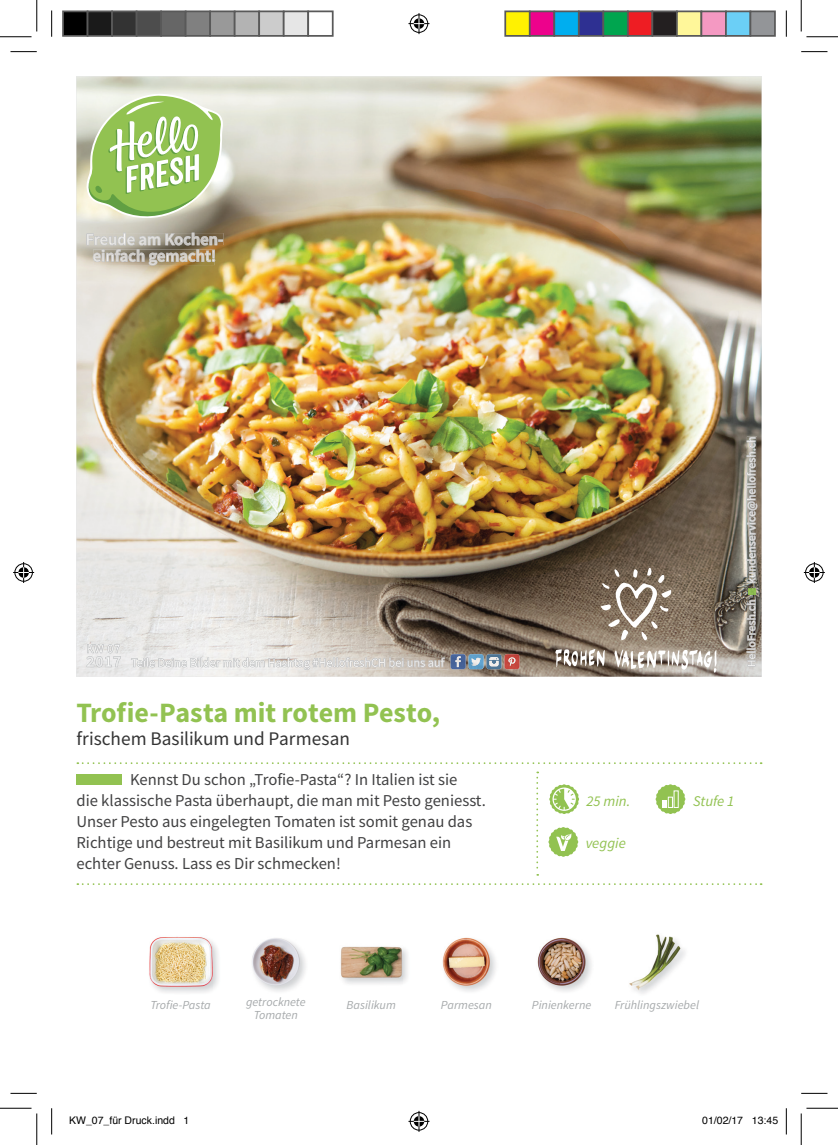
<style>
.page{position:relative;width:838px;height:1145px;background:#fff}
.page>*{position:absolute;margin:0;border:0;box-sizing:border-box;transform-origin:0 0}
.t1{font:700 28px "Source Sans Pro";letter-spacing:-.005em;color:#92c251}
.t2{font:19.25px "Source Sans Pro";color:#343434}
.t3{font:16.62px/21px "Source Sans Pro";color:#414142}
.t4{font:italic 14.88px "Source Sans Pro";color:#92c251}
.t5{font:italic 12.25px "Source Sans Pro";color:#a7aaac}
.t6{font:10.5px "Helvetica";color:#000}
</style>
<div class="page">
<svg style="left:548px;top:827px;width:30px;height:30px"></svg>
<img style="left:76px;top:76px;width:685px;height:601px">
<svg style="left:555px;top:649px;width:49px;height:18px"></svg>
<svg style="left:614px;top:649px;width:102px;height:24px"></svg>
<svg style="left:600px;top:568px;width:71px;height:72px;background:#968778"></svg>
<svg style="left:77px;top:762px;width:684px;height:2px"></svg>
<svg style="left:536px;top:772px;width:2px;height:104px"></svg>
<svg style="left:77px;top:883px;width:684px;height:2px"></svg>
<div style="left:76px;top:775px;width:46px;height:10px;background:#92c251"></div>
<img style="left:87px;top:644px;width:33px;height:1px">
<img style="left:87px;top:645px;width:33px;height:8px">
<img style="left:86px;top:656px;width:35px;height:11px">
<img style="left:87px;top:657px;width:33px;height:10px">
<img style="left:86px;top:233px;width:1px;height:12px">
<img style="left:217px;top:233px;width:6px;height:12px">
<img style="left:87px;top:233px;width:130px;height:12px">
<img style="left:93px;top:249px;width:122px;height:17px">
<img style="left:93px;top:250px;width:122px;height:15px">
<img style="left:102px;top:250px;width:113px;height:12px">
<img style="left:746px;top:600px;width:9px;height:66px">
<img style="left:747px;top:597px;width:8px;height:51px">
<img style="left:747px;top:600px;width:8px;height:31px">
<svg style="left:748px;top:588px;width:7px;height:7px"></svg>
<img style="left:756px;top:440px;width:1px;height:143px">
<img style="left:746px;top:437px;width:10px;height:151px">
<img style="left:746px;top:437px;width:9px;height:32px">
<svg style="left:83px;top:93px;width:140px;height:135px;background:#b5cf90"></svg>
<img style="left:131px;top:657px;width:314px;height:13px">
<img style="left:144px;top:658px;width:143px;height:9px">
<img style="left:287px;top:658px;width:158px;height:9px">
<img style="left:450px;top:654px;width:15px;height:15px">
<svg style="left:455px;top:656px;width:5px;height:11px"></svg>
<img style="left:486px;top:654px;width:15px;height:15px">
<svg style="left:489px;top:657px;width:9px;height:9px"></svg>
<img style="left:468px;top:654px;width:15px;height:15px">
<svg style="left:471px;top:658px;width:10px;height:8px"></svg>
<img style="left:504px;top:654px;width:15px;height:15px">
<svg style="left:508px;top:657px;width:7px;height:9px"></svg>
<img style="left:212px;top:942px;width:7px;height:48px">
<img style="left:149px;top:937px;width:63px;height:56px">
<img style="left:442px;top:937px;width:54px;height:55px">
<img style="left:252px;top:938px;width:54px;height:54px">
<img style="left:537px;top:937px;width:55px;height:55px">
<img style="left:629px;top:934px;width:56px;height:59px">
<img style="left:402px;top:949px;width:6px;height:35px">
<img style="left:340px;top:946px;width:62px;height:38px">
<svg style="left:655px;top:784px;width:30px;height:30px"></svg>
<div style="left:668px;top:797px;width:4px;height:11px;border:1px solid #fff"></div>
<svg style="left:549px;top:784px;width:30px;height:30px"></svg>
<svg style="left:10px;top:51px;width:27px;height:1px"></svg>
<svg style="left:801px;top:51px;width:26px;height:1px"></svg>
<svg style="left:10px;top:1093px;width:27px;height:1px"></svg>
<svg style="left:801px;top:1093px;width:26px;height:1px"></svg>
<svg style="left:51px;top:10px;width:1px;height:27px"></svg>
<svg style="left:51px;top:1108px;width:1px;height:26px"></svg>
<svg style="left:786px;top:10px;width:1px;height:27px"></svg>
<svg style="left:786px;top:1108px;width:1px;height:26px"></svg>
<hr style="left:0;top:36px;width:32px;height:1px;background:#000">
<hr style="left:806px;top:36px;width:31px;height:1px;background:#000">
<hr style="left:0;top:1108px;width:32px;height:1px;background:#000">
<hr style="left:806px;top:1108px;width:31px;height:1px;background:#000">
<hr style="left:36px;top:0;width:1px;height:31px;background:#000">
<hr style="left:36px;top:1113px;width:1px;height:32px;background:#000">
<hr style="left:800px;top:0;width:1px;height:31px;background:#000">
<hr style="left:800px;top:1113px;width:1px;height:32px;background:#000">
<svg style="left:408px;top:13px;width:21px;height:21px"></svg>
<svg style="left:408px;top:1111px;width:21px;height:21px"></svg>
<svg style="left:13px;top:562px;width:21px;height:21px"></svg>
<svg style="left:803px;top:562px;width:21px;height:21px"></svg>
<div style="left:63px;top:11px;width:25px;height:25px;background:#000"></div>
<div style="left:62px;top:10px;width:26px;height:27px;border:2px solid #595959"></div>
<div style="left:88px;top:11px;width:24px;height:25px;background:#1a1a1a"></div>
<div style="left:87px;top:10px;width:26px;height:27px;border:2px solid #595959"></div>
<div style="left:112px;top:11px;width:25px;height:25px;background:#333"></div>
<div style="left:111px;top:10px;width:26px;height:27px;border:2px solid #595959"></div>
<div style="left:137px;top:11px;width:24px;height:25px;background:#4d4d4d"></div>
<div style="left:136px;top:10px;width:26px;height:27px;border:2px solid #595959"></div>
<div style="left:161px;top:11px;width:25px;height:25px;background:#666"></div>
<div style="left:160px;top:10px;width:26px;height:27px;border:2px solid #595959"></div>
<div style="left:186px;top:11px;width:24px;height:25px;background:#808080"></div>
<div style="left:185px;top:10px;width:26px;height:27px;border:2px solid #595959"></div>
<div style="left:210px;top:11px;width:25px;height:25px;background:#999"></div>
<div style="left:209px;top:10px;width:26px;height:27px;border:2px solid #595959"></div>
<div style="left:235px;top:11px;width:24px;height:25px;background:#b3b3b3"></div>
<div style="left:234px;top:10px;width:26px;height:27px;border:2px solid #595959"></div>
<div style="left:259px;top:11px;width:25px;height:25px;background:#ccc"></div>
<div style="left:258px;top:10px;width:26px;height:27px;border:2px solid #595959"></div>
<div style="left:284px;top:11px;width:24px;height:25px;background:#e6e6e6"></div>
<div style="left:283px;top:10px;width:26px;height:27px;border:2px solid #595959"></div>
<div style="left:307px;top:10px;width:26px;height:27px;border:2px solid #595959"></div>
<div style="left:505px;top:11px;width:24px;height:25px;background:#fff101"></div>
<div style="left:504px;top:10px;width:26px;height:27px;border:2px solid #595959"></div>
<div style="left:529px;top:11px;width:25px;height:25px;background:#ed028c"></div>
<div style="left:529px;top:10px;width:26px;height:27px;border:2px solid #595959"></div>
<div style="left:554px;top:11px;width:24px;height:25px;background:#00aeef"></div>
<div style="left:553px;top:10px;width:26px;height:27px;border:2px solid #595959"></div>
<div style="left:578px;top:11px;width:25px;height:25px;background:#2e3092"></div>
<div style="left:578px;top:10px;width:26px;height:27px;border:2px solid #595959"></div>
<div style="left:603px;top:11px;width:24px;height:25px;background:#00a54f"></div>
<div style="left:602px;top:10px;width:26px;height:27px;border:2px solid #595959"></div>
<div style="left:627px;top:11px;width:25px;height:25px;background:#ee1d23"></div>
<div style="left:627px;top:10px;width:26px;height:27px;border:2px solid #595959"></div>
<div style="left:652px;top:11px;width:24px;height:25px;background:#231f20"></div>
<div style="left:651px;top:10px;width:26px;height:27px;border:2px solid #595959"></div>
<div style="left:676px;top:11px;width:25px;height:25px;background:#fff79a"></div>
<div style="left:676px;top:10px;width:26px;height:27px;border:2px solid #595959"></div>
<div style="left:701px;top:11px;width:24px;height:25px;background:#f499c2"></div>
<div style="left:700px;top:10px;width:26px;height:27px;border:2px solid #595959"></div>
<div style="left:725px;top:11px;width:25px;height:25px;background:#6bcff6"></div>
<div style="left:725px;top:10px;width:26px;height:27px;border:2px solid #595959"></div>
<div style="left:750px;top:11px;width:24px;height:25px;background:#939598"></div>
<div style="left:749px;top:10px;width:26px;height:27px;border:2px solid #595959"></div>
<h1 class="t1" style="left:76px;top:694px;width:365px">Trofie-Pasta mit rotem Pesto,</h1>
<p class="t2" style="left:76px;top:727px;width:275px">frischem Basilikum und Parmesan</p>
<p class="t3" style="left:76px;top:769px;width:411px;text-indent:54px">Kennst Du schon „Trofie-Pasta“? In Italien ist sie<br>die klassische Pasta überhaupt, die man mit Pesto geniesst.<br>Unser Pesto aus eingelegten Tomaten ist somit genau das Richtige und bestreut mit Basilikum und Parmesan ein echter Genuss. Lass es Dir schmecken!</p>
<p class="t4" style="left:586px;top:791px;width:45px">25 min.</p>
<p class="t4" style="left:585px;top:833px;width:42px">veggie</p>
<p class="t4" style="left:693px;top:792px;width:43px">Stufe 1</p>
<p class="t5" style="left:150px;top:997px;width:62px">Trofie-Pasta</p>
<p class="t5" style="left:246px;top:995px;width:61px">getrocknete</p>
<p class="t5" style="left:346px;top:997px;width:51px">Basilikum</p>
<p class="t5" style="left:532px;top:997px;width:61px">Pinienkerne</p>
<p class="t5" style="left:254px;top:1007px;width:46px">Tomaten</p>
<p class="t5" style="left:441px;top:997px;width:52px">Parmesan</p>
<p class="t5" style="left:614px;top:997px;width:86px">Frühlingszwiebel</p>
<p class="t6" style="left:69px;top:1112px;width:122px">KW_07_für Druck.indd 1</p>
<p class="t6" style="left:702px;top:1112px;width:77px">01/02/17 13:45</p>
</div>
